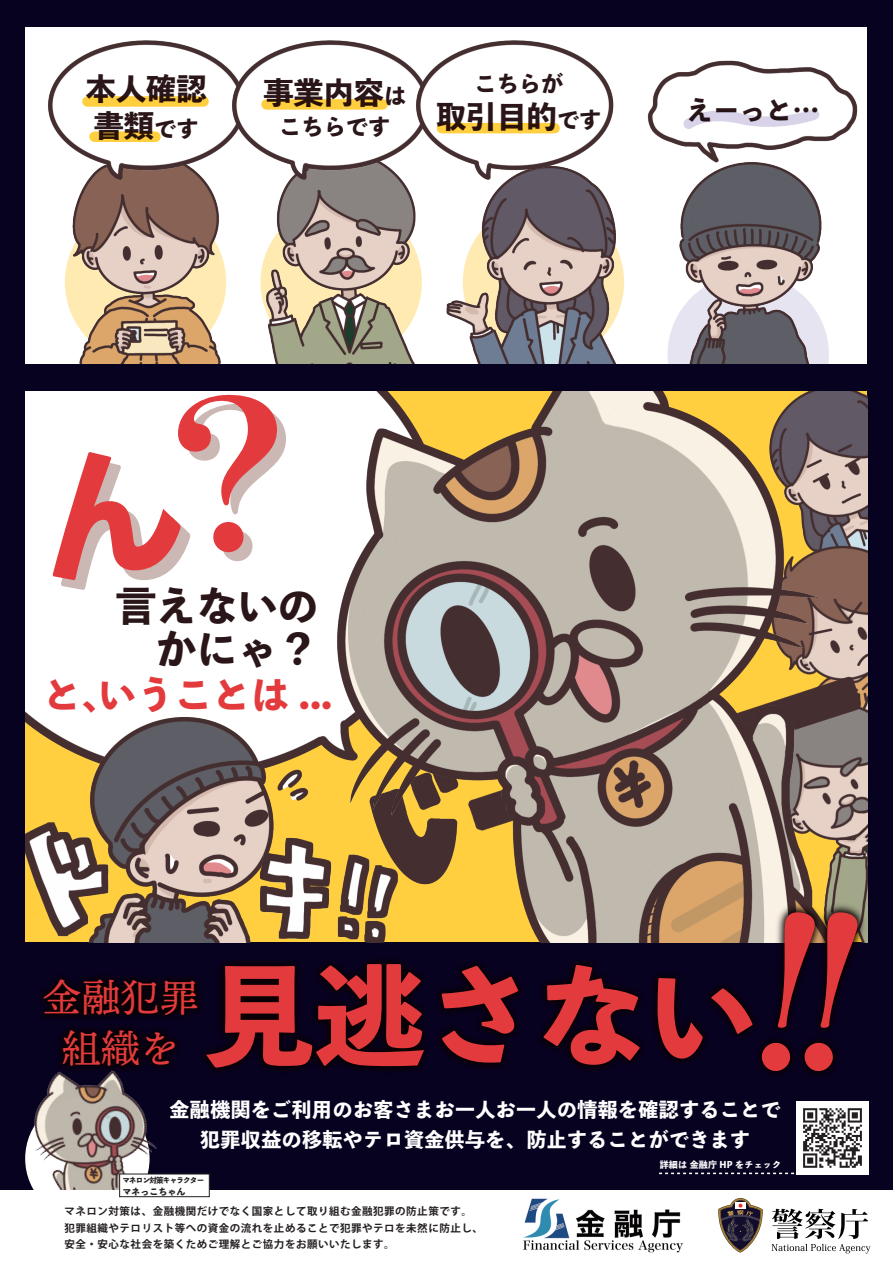
<style>
.page{position:relative;width:893px;height:1263px;background:#fff}
.page>*{position:absolute;margin:0;border:0;box-sizing:border-box;transform-origin:0 0}
.t1{font:800 110.4px "Toppan Bunkyu Midashi Gothic Std N";color:#e33b3d}
.t2{font:800 40.5px/42.6px "Toppan Bunkyu Midashi Gothic Std N";color:#2a1618}
.t3{font:39.3px/50.7px "Ten Mincho Text";color:#e33b3d;text-align:center}
.t4{font:800 38.25px "Toppan Bunkyu Midashi Gothic Std N";color:#e33b3d}
.t5{font:800 30.15px/37.7px "Toppan Bunkyu Midashi Gothic Std N";color:#2a1618}
.t6{font:800 26.55px "Toppan Bunkyu Midashi Gothic Std N";color:#2a1618}
.t7{font:800 22.2px "Toppan Bunkyu Midashi Gothic Std N";color:#2a1618}
.t8{font:800 19.95px/30px "Toppan Bunkyu Midashi Gothic Std N";letter-spacing:.025em;color:#fff;text-align:center}
.t9{font:700 10.5px/16.5px "Koz Go Pr 6 N";letter-spacing:.05em;color:#231f20}
.t10{font:800 9px "Toppan Bunkyu Midashi Gothic Std N";letter-spacing:.025em;color:#fff}
.t11{font:800 9px "Toppan Bunkyu Midashi Gothic Std N";color:#231f20}
.t12{font:800 7.5px "Toppan Bunkyu Midashi Gothic Std N";letter-spacing:-.1em;color:#231f20}
.s1{font-size:22.2px}
</style>
<div class="page">
<div style="left:0;top:0;width:893px;height:1191px;background:#080221"></div>
<img style="left:31px;top:198px;width:190px;height:165px">
<img style="left:680px;top:186px;width:187px;height:177px">
<img style="left:476px;top:186px;width:204px;height:177px">
<img style="left:221px;top:198px;width:255px;height:165px">
<div style="left:25px;top:391px;width:234px;height:268px;background:#fff"></div>
<img style="left:259px;top:391px;width:608px;height:512px">
<img style="left:25px;top:659px;width:450px;height:244px">
<img style="left:25px;top:791px;width:397px;height:130px">
<img style="left:25px;top:27px;width:179px;height:171px">
<div style="left:87px;top:96px;width:117px;height:11px;background:#ffcf3f"></div>
<div style="left:94px;top:131px;width:61px;height:11px;background:#ffcf3f"></div>
<img style="left:641px;top:47px;width:226px;height:139px">
<svg style="left:53px;top:392px;width:234px;height:199px;background:#f3cccc"></svg>
<img style="left:204px;top:27px;width:183px;height:171px">
<div style="left:266px;top:99px;width:117px;height:11px;background:#ffcf3f"></div>
<img style="left:387px;top:27px;width:254px;height:171px">
<div style="left:442px;top:123px;width:113px;height:10px;background:#ffcf3f"></div>
<svg style="left:683px;top:109px;width:136px;height:20px;background:#eae7f3"></svg>
<img style="left:148px;top:903px;width:649px;height:242px">
<img style="left:25px;top:921px;width:231px;height:224px">
<img style="left:705px;top:856px;width:164px;height:272px">
<img style="left:0;top:1029px;width:231px;height:162px">
<img style="left:523px;top:1198px;width:160px;height:55px">
<svg style="left:761px;top:911px;width:97px;height:161px"></svg>
<div style="left:119px;top:1173px;width:91px;height:24px;background:#fff;border:1px solid #231f20"></div>
<img style="left:797px;top:1102px;width:72px;height:72px">
<svg style="left:659px;top:1172px;width:139px;height:2px"></svg>
<svg style="left:772px;top:1209px;width:98px;height:44px"></svg>
<svg style="left:718px;top:1197px;width:45px;height:55px"></svg>
<h3 class="t5" style="left:86px;top:68px;width:122px">本人確認書類<span class="s1">です</span></h3>
<h3 class="t5" style="left:263px;top:73px;width:144px">事業内容<span class="s1">は</span></h3>
<h3 class="t7" style="left:279px;top:109px;width:112px">こちらです</h3>
<h3 class="t7" style="left:474px;top:66px;width:90px">こちらが</h3>
<h3 class="t5" style="left:436px;top:96px;width:167px">取引目的<span class="s1">です</span></h3>
<h3 class="t6" style="left:687px;top:90px;width:134px">えーっと…</h3>
<h2 class="t2" style="left:116px;top:582px;width:204px">言えないの　かにゃ？</h2>
<h3 class="t4" style="left:43px;top:665px;width:290px">と、いうことは ...</h3>
<h1 class="t1" style="left:204px;top:930px;width:553px">見逃さない</h1>
<h3 class="t8" style="left:170px;top:1093px;width:613px">金融機関をご利用のお客さまお一人お一人の情報を確認することで犯罪収益の移転やテロ資金供与を、防止することができます</h3>
<h3 class="t3" style="left:42px;top:973px;width:158px">金融犯罪組織を</h3>
<p class="t12" style="left:122px;top:1174px;width:83px">マネロン対策キャラクター</p>
<p class="t11" style="left:122px;top:1184px;width:64px">マネっこちゃん</p>
<p class="t9" style="left:64px;top:1203px;width:420px">マネロン対策は、金融機関だけでなく国家として取り組む金融犯罪の防止策です。犯罪組織やテロリスト等への資金の流れを止めることで犯罪やテロを未然に防止し、安全・安心な社会を築くためご理解とご協力をお願いいたします。</p>
<p class="t10" style="left:660px;top:1158px;width:123px">詳細は 金融庁 HP をチェック</p>
</div>
